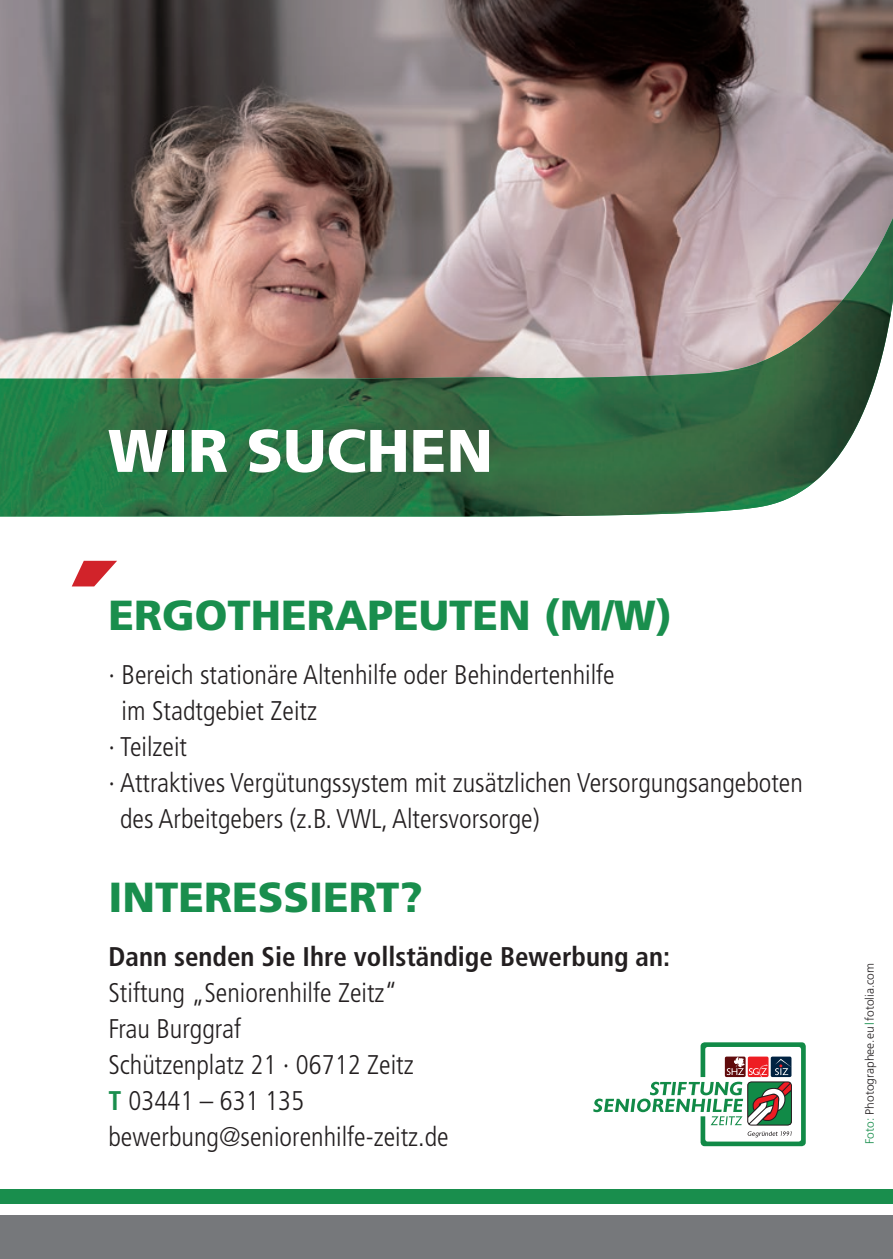
<style>
.page{position:relative;width:893px;height:1259px;background:#fff}
.page>*{position:absolute;margin:0;border:0;box-sizing:border-box;transform-origin:0 0}
.t1{font:900 178.2px "Frutiger LT Std";color:#d1232a}
.t2{font:900 60px "Frutiger LT Std";color:#fff}
.t3{font:900 42px "Frutiger LT Std";color:#198e4d}
.t4{font:300 condensed 27px/36px "Frutiger LT Std";color:#231f20}
.t5{font:700 condensed 27px "Frutiger LT Std";color:#231f20}
.t6{font:300 12px "Frutiger LT Std";color:#231f20}
.s1{font-family:"Gotham Rounded";font-weight:400;font-stretch:normal}
.s2{font-weight:700;color:#198e4d}
.s3{color:#198e4d}
.s4{font-family:"Syntax LT Std";font-weight:400;color:#198e4d}
</style>
<div class="page">
<div style="left:0;top:1215px;width:893px;height:44px;background:#76787b"></div>
<div style="left:0;top:1188px;width:893px;height:15px;background:#198e4d"></div>
<svg style="left:593px;top:1042px;width:213px;height:104px"></svg>
<img style="left:0;top:0;width:893px;height:189px">
<svg style="left:0;top:189px;width:893px;height:3px;background:#977e7b"></svg>
<svg style="left:0;top:192px;width:893px;height:325px;background:#a78f8c"></svg>
<img style="left:793px;top:218px;width:100px;height:278px">
<img style="left:0;top:344px;width:794px;height:172px">
<h2 class="t2" style="left:108px;top:414px;width:387px">WIR SUCHEN</h2>
<h1 class="t1" style="left:54px;top:521px;width:61px">´</h1>
<h3 class="t3" style="left:108px;top:589px;width:565px">ERGOTHERAPEUTEN (M/W)</h3>
<p class="t4" style="left:108px;top:656px;width:508px"><span class="s1">·</span> Bereich stationäre Altenhilfe oder Behindertenhilfe</p>
<p class="t4" style="left:122px;top:692px;width:197px">im Stadtgebiet Zeitz</p>
<p class="t4" style="left:108px;top:728px;width:80px"><span class="s1">·</span> Teilzeit</p>
<p class="t4" style="left:108px;top:764px;width:696px"><span class="s1">·</span> Attraktives Vergütungssystem mit zusätzlichen Versorgungsangeboten</p>
<p class="t4" style="left:120px;top:800px;width:421px">des Arbeitgebers (z.B. VWL, Altersvorsorge)</p>
<h3 class="t3" style="left:108px;top:871px;width:316px">INTERESSIERT?</h3>
<p class="t5" style="left:108px;top:940px;width:563px">Dann senden Sie Ihre vollständige Bewerbung an:</p>
<p class="t4" style="left:108px;top:974px;width:342px">Stiftung „Seniorenhilfe Zeitz“<br>Frau Burggraf<br>Schützenplatz 21 <span class="s1">·</span> 06712 Zeitz<br><span class="s2">T</span> 03441 – 631 135 bewerbung@seniorenhilfe-zeitz.de</p>
<p class="t6" style="left:863px;top:1144px;width:183px;rotate:-90deg"><span class="s3">Foto:</span> Photographee.eu<span class="s4">|</span>fotolia.com</p>
</div>
